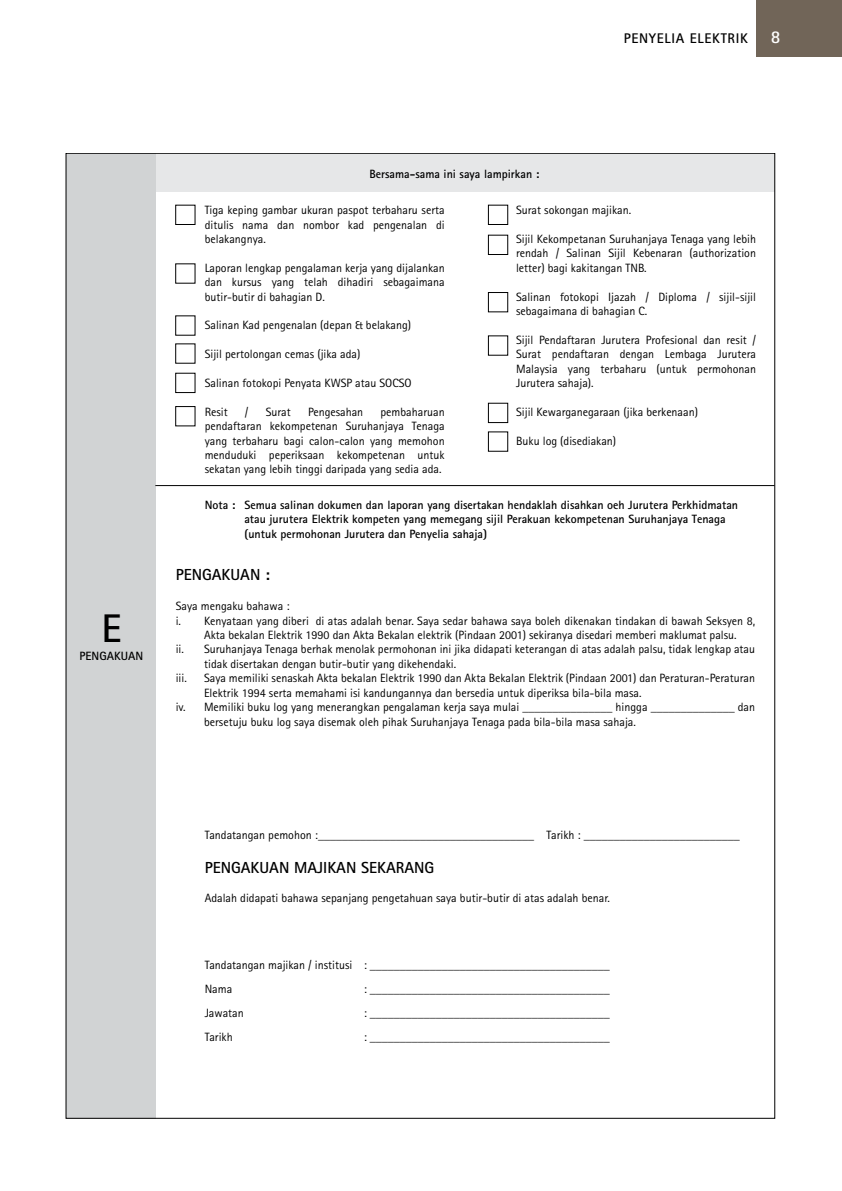
<style>
.page{position:relative;width:842px;height:1191px;background:#fff}
.page>*{position:absolute;margin:0;border:0;box-sizing:border-box;transform-origin:0 0}
.t1{font:700 40px "Rotis Sans Serif";color:#000}
.t2{font:700 18px "Rotis Sans Serif";color:#fff}
.t3{font:700 16px "Rotis Sans Serif";color:#000}
.t4{font:700 14px "Rotis Sans Serif";letter-spacing:.05em;color:#000}
.t5{font:12px/14.4px "Rotis Sans Serif";color:#000;text-align:justify}
.t6{font:700 12px/14.4px "Rotis Sans Serif";color:#000}
</style>
<div class="page">
<div style="left:757px;top:0;width:85px;height:57px;background:#716558"></div>
<div style="left:134px;top:153px;width:640px;height:39px;background:#e6e7e8"></div>
<div style="left:66px;top:153px;width:89px;height:966px;background:#d1d3d4"></div>
<svg style="left:155px;top:205px;width:620px;height:281px"></svg>
<p class="t4" style="left:624px;top:29px;width:126px">PENYELIA ELEKTRIK</p>
<h2 class="t2" style="left:771px;top:25px;width:11px">8</h2>
<h1 class="t1" style="left:101px;top:603px;width:21px">E</h1>
<p class="t6" style="left:80px;top:649px;width:65px">PENGAKUAN</p>
<p class="t6" style="left:369px;top:167px;width:171px">Bersama-sama ini saya lampirkan :</p>
<p class="t5" style="left:205px;top:203px;width:241px">Tiga keping gambar ukuran paspot terbaharu serta ditulis nama dan nombor kad pengenalan di belakangnya.</p>
<p class="t5" style="left:205px;top:260px;width:241px">Laporan lengkap pengalaman kerja yang dijalankan dan kursus yang telah dihadiri sebagaimana butir-butir di bahagian D.</p>
<p class="t5" style="left:205px;top:318px;width:208px">Salinan Kad pengenalan (depan &amp; belakang)</p>
<p class="t5" style="left:205px;top:347px;width:157px">Sijil pertolongan cemas (jika ada)</p>
<p class="t5" style="left:205px;top:375px;width:209px">Salinan fotokopi Penyata KWSP atau SOCSO</p>
<p class="t5" style="left:205px;top:404px;width:25px">Resit</p>
<p class="t5" style="left:245px;top:404px;width:5px">/</p>
<p class="t5" style="left:266px;top:404px;width:27px">Surat</p>
<p class="t5" style="left:308px;top:404px;width:57px">Pengesahan</p>
<p class="t5" style="left:205px;top:404px;width:242px;text-indent:176px">pembaharuan pendaftaran kekompetenan Suruhanjaya Tenaga yang terbaharu bagi calon-calon yang memohon menduduki peperiksaan kekompetenan untuk sekatan yang lebih tinggi daripada yang sedia ada.</p>
<p class="t5" style="left:516px;top:203px;width:117px">Surat sokongan majikan.</p>
<p class="t5" style="left:516px;top:231px;width:241px">Sijil Kekompetanan Suruhanjaya Tenaga yang lebih rendah / Salinan Sijil Kebenaran (authorization letter) bagi kakitangan TNB.</p>
<p class="t5" style="left:516px;top:289px;width:241px">Salinan fotokopi Ijazah / Diploma / sijil-sijil sebagaimana di bahagian C.</p>
<p class="t5" style="left:516px;top:332px;width:242px">Sijil Pendaftaran Jurutera Profesional dan resit / Surat pendaftaran dengan Lembaga Jurutera Malaysia yang terbaharu (untuk permohonan Jurutera sahaja).</p>
<p class="t5" style="left:516px;top:404px;width:183px">Sijil Kewarganegaraan (jika berkenaan)</p>
<p class="t5" style="left:516px;top:433px;width:102px">Buku log (disediakan)</p>
<p class="t6" style="left:244px;top:497px;width:495px;text-indent:-40px">Nota : Semua salinan dokumen dan laporan yang disertakan hendaklah disahkan oeh Jurutera Perkhidmatan atau jurutera Elektrik kompeten yang memegang sijil Perakuan kekompetenan Suruhanjaya Tenaga (untuk permohonan Jurutera dan Penyelia sahaja)</p>
<h3 class="t3" style="left:176px;top:564px;width:96px">PENGAKUAN :</h3>
<p class="t5" style="left:176px;top:599px;width:115px">Saya mengaku bahawa :</p>
<p class="t5" style="left:176px;top:613px;width:581px">i. Kenyataan yang diberi di atas adalah benar. Saya sedar bahawa saya boleh dikenakan tindakan di bawah Seksyen 8,</p>
<p class="t5" style="left:204px;top:627px;width:534px">Akta bekalan Elektrik 1990 dan Akta Bekalan elektrik (Pindaan 2001) sekiranya disedari memberi maklumat palsu.</p>
<p class="t5" style="left:176px;top:642px;width:581px">ii. Suruhanjaya Tenaga berhak menolak permohonan ini jika didapati keterangan di atas adalah palsu, tidak lengkap atau</p>
<p class="t5" style="left:204px;top:656px;width:254px">tidak disertakan dengan butir-butir yang dikehendaki.</p>
<p class="t5" style="left:176px;top:671px;width:13px">iii.</p>
<p class="t5" style="left:204px;top:671px;width:552px">Saya memiliki senaskah Akta bekalan Elektrik 1990 dan Akta Bekalan Elektrik (Pindaan 2001) dan Peraturan-Peraturan</p>
<p class="t5" style="left:204px;top:685px;width:439px">Elektrik 1994 serta memahami isi kandungannya dan bersedia untuk diperiksa bila-bila masa.</p>
<p class="t5" style="left:176px;top:699px;width:581px">iv. Memiliki buku log yang menerangkan pengalaman kerja saya mulai _______________ hingga ______________ dan</p>
<p class="t5" style="left:204px;top:714px;width:433px">bersetuju buku log saya disemak oleh pihak Suruhanjaya Tenaga pada bila-bila masa sahaja.</p>
<p class="t5" style="left:205px;top:828px;width:537px">Tandatangan pemohon :____________________________________ Tarikh : __________________________</p>
<h3 class="t3" style="left:205px;top:857px;width:231px">PENGAKUAN MAJIKAN SEKARANG</h3>
<p class="t5" style="left:205px;top:890px;width:407px">Adalah didapati bahawa sepanjang pengetahuan saya butir-butir di atas adalah benar.</p>
<p class="t5" style="left:205px;top:952px;width:407px;line-height:24px">Tandatangan majikan / institusi : ________________________________________<br>Nama</p>
<p class="t5" style="left:364px;top:981px;width:248px">: ________________________________________</p>
<p class="t5" style="left:205px;top:1005px;width:41px">Jawatan</p>
<p class="t5" style="left:364px;top:1005px;width:248px">: ________________________________________</p>
<p class="t5" style="left:205px;top:1029px;width:29px">Tarikh</p>
<p class="t5" style="left:364px;top:1029px;width:248px">: ________________________________________</p>
</div>
